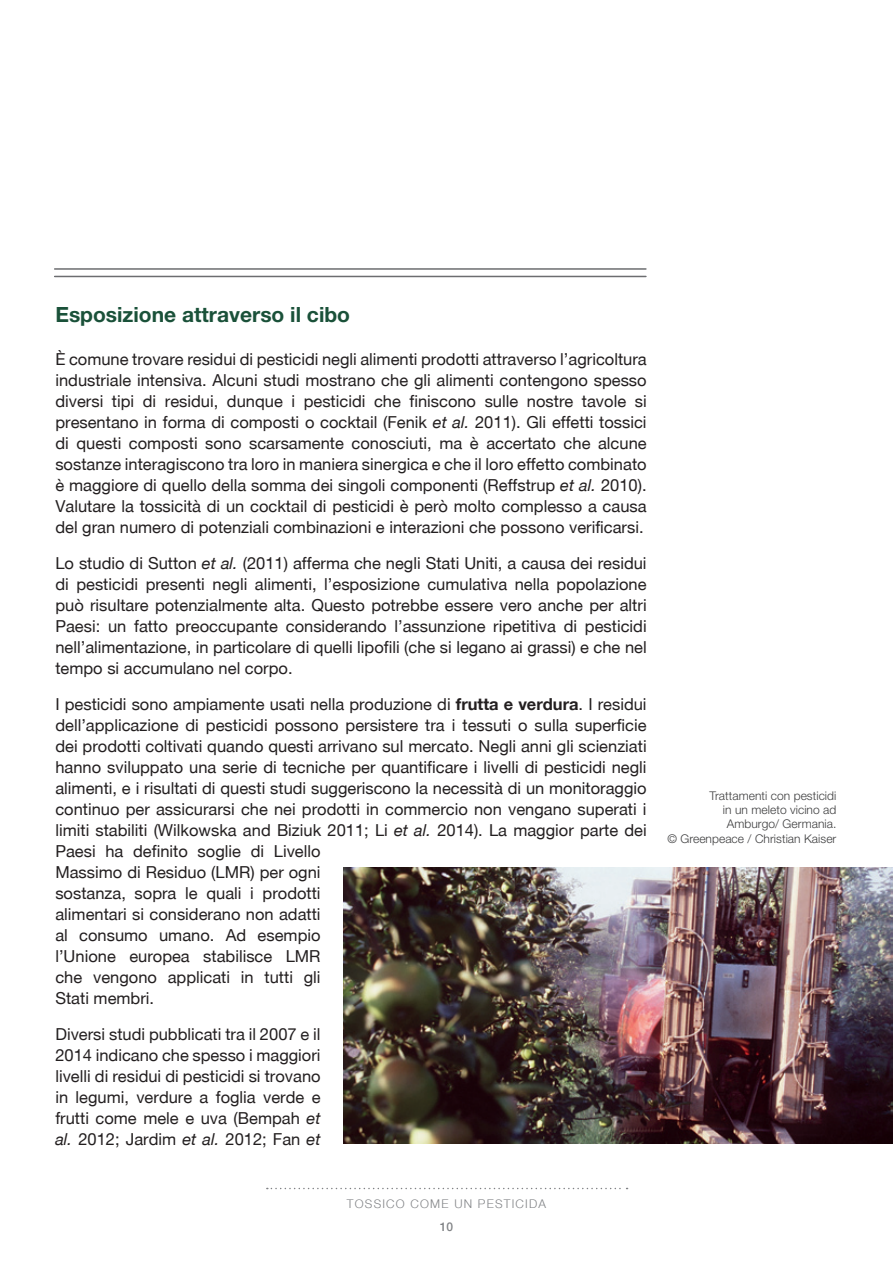
<style>
.page{position:relative;width:893px;height:1263px;background:#fff}
.page>*{position:absolute;margin:0;border:0;box-sizing:border-box;transform-origin:0 0}
.t1{font:700 21px "Helvetica Neue LT Std";color:#1a5139}
.t2{font:16.5px/21px "Helvetica Neue";color:#231f20;text-align:justify}
.t3{font:300 12px/14.4px "Helvetica Neue LT Std";letter-spacing:.005em;color:#3e3e3f;text-align:right}
.t4{font:300 12px "Helvetica Neue";letter-spacing:.1em;color:#808285}
.t5{font:500 12px "Helvetica Neue";color:#808285}
.s1{font-style:italic}
.s2{font-weight:700}
</style>
<div class="page">
<hr style="left:55px;top:268px;width:591px;height:2px;background:#6c6d70">
<hr style="left:55px;top:276px;width:591px;height:1px;background:#6c6d70">
<svg style="left:267px;top:1188px;width:361px;height:1px"></svg>
<img style="left:343px;top:867px;width:550px;height:277px">
<p class="t1" style="left:55px;top:302px;width:296px">Esposizione attraverso il cibo</p>
<p class="t2" style="left:55px;top:349px;width:593px">È comune trovare residui di pesticidi negli alimenti prodotti attraverso l’agricoltura industriale intensiva. Alcuni studi mostrano che gli alimenti contengono spesso diversi tipi di residui, dunque i pesticidi che finiscono sulle nostre tavole si presentano in forma di composti o cocktail (Fenik <span class="s1">et al.</span> 2011). Gli effetti tossici di questi composti sono scarsamente conosciuti, ma è accertato che alcune sostanze interagiscono tra loro in maniera sinergica e che il loro effetto combinato è maggiore di quello della somma dei singoli componenti (Reffstrup <span class="s1">et al.</span> 2010).<br>Valutare la tossicità di un cocktail di pesticidi è però molto complesso a causa del gran numero di potenziali combinazioni e interazioni che possono verificarsi.</p>
<p class="t2" style="left:55px;top:553px;width:593px">Lo studio di Sutton <span class="s1">et al.</span> (2011) afferma che negli Stati Uniti, a causa dei residui di pesticidi presenti negli alimenti, l’esposizione cumulativa nella popolazione può risultare potenzialmente alta. Questo potrebbe essere vero anche per altri Paesi: un fatto preoccupante considerando l’assunzione ripetitiva di pesticidi nell’alimentazione, in particolare di quelli lipofili (che si legano ai grassi) e che nel tempo si accumulano nel corpo.</p>
<p class="t2" style="left:55px;top:694px;width:593px;text-align:left">I pesticidi sono ampiamente usati nella produzione di <span class="s2">frutta e verdura</span>. I residui dell’applicazione di pesticidi possono persistere tra i tessuti o sulla superficie dei prodotti coltivati quando questi arrivano sul mercato. Negli anni gli scienziati hanno sviluppato una serie di tecniche per quantificare i livelli di pesticidi negli alimenti, e i risultati di questi studi suggeriscono la necessità di un monitoraggio continuo per assicurarsi che nei prodotti in commercio non vengano superati i limiti stabiliti (Wilkowska and Biziuk 2011; Li <span class="s1">et al.</span> 2014). La maggior parte dei Paesi ha definito soglie di Livello<br>Massimo di Residuo (LMR) per ogni<br>sostanza, sopra le quali i prodotti<br>alimentari si considerano non adatti<br>al consumo umano. Ad esempio<br>l’Unione europea stabilisce LMR<br>che vengono applicati in tutti gli<br>Stati membri.</p>
<p class="t2" style="left:55px;top:1024px;width:267px">Diversi studi pubblicati tra il 2007 e il 2014 indicano che spesso i maggiori livelli di residui di pesticidi si trovano in legumi, verdure a foglia verde e frutti come mele e uva (Bempah <span class="s1">et al.</span> 2012; Jardim <span class="s1">et al.</span> 2012; Fan <span class="s1">et</span></p>
<p class="t4" style="left:347px;top:1196px;width:201px">TOSSICO COME UN PESTICIDA</p>
<p class="t5" style="left:440px;top:1219px;width:15px">10</p>
<p class="t3" style="left:667px;top:788px;width:171px">Trattamenti con pesticidi<br>in un meleto vicino ad<br>Amburgo/ Germania.<br>© Greenpeace / Christian Kaiser</p>
</div>
